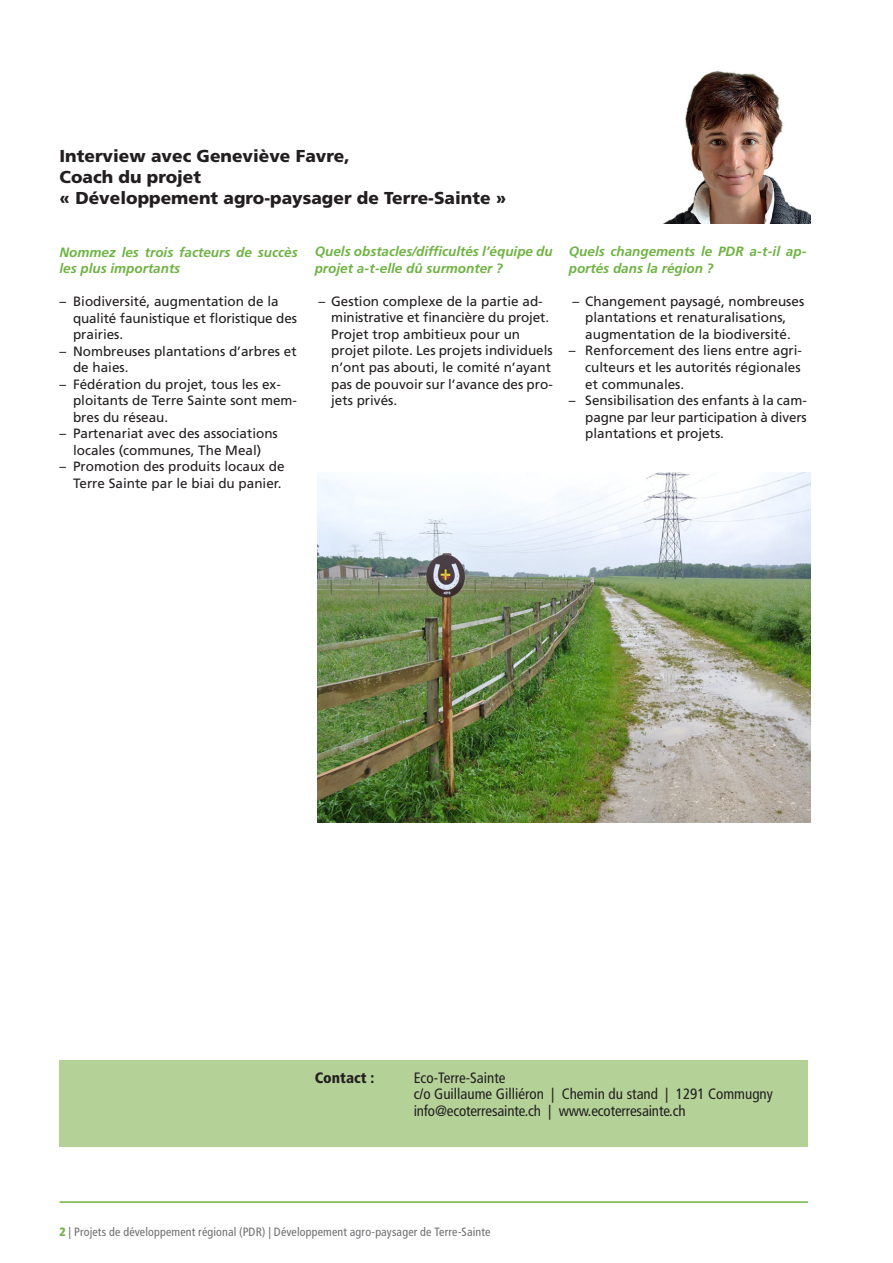
<style>
.page{position:relative;width:893px;height:1263px;background:#fff}
.page>*{position:absolute;margin:0;border:0;box-sizing:border-box;transform-origin:0 0}
.t1{font:900 17.25px "Frutiger LT Std";color:#231f20}
.t2{font:condensed 15px "Frutiger LT Std";color:#231f20}
.t3{font:900 condensed 15px "Frutiger LT Std";color:#231f20}
.t4{font:13.5px/16.5px "Frutiger LT Std";color:#231f20}
.t5{font:italic 700 13.5px/16.5px "Frutiger LT Std";color:#6fb344}
.Kopf_Fusszeile_links{font:condensed 12px "Frutiger LT Std";letter-spacing:.015em;color:#6c6d70}
.s1{font-weight:900;color:#6fb344}
</style>
<div class="page">
<hr style="left:60px;top:1201px;width:748px;height:2px;background:#6fb344">
<div style="left:60px;top:1060px;width:748px;height:87px;background:#b4d298"></div>
<img style="left:664px;top:71px;width:147px;height:152px">
<img style="left:317px;top:473px;width:493px;height:349px">
<p class="t1" style="left:60px;top:146px;width:292px">Interview avec Geneviève Favre,</p>
<p class="t1" style="left:60px;top:167px;width:143px">Coach du projet</p>
<p class="t1" style="left:60px;top:188px;width:448px">« Développement agro-paysager de Terre-Sainte »</p>
<p class="t5" style="left:60px;top:244px;width:240px">Nommez les trois facteurs de succès les plus importants</p>
<p class="t4" style="left:60px;top:293px;width:221px">– Biodiversité, augmentation de la</p>
<p class="t4" style="left:73px;top:310px;width:225px">qualité faunistique et floristique des</p>
<p class="t4" style="left:73px;top:326px;width:52px">prairies.</p>
<p class="t4" style="left:60px;top:343px;width:239px">– Nombreuses plantations d’arbres et</p>
<p class="t4" style="left:73px;top:359px;width:57px">de haies.</p>
<p class="t4" style="left:60px;top:376px;width:223px">– Fédération du projet, tous les ex-</p>
<p class="t4" style="left:73px;top:392px;width:226px">ploitants de Terre Sainte sont mem-</p>
<p class="t4" style="left:73px;top:409px;width:97px">bres du réseau.</p>
<p class="t4" style="left:60px;top:425px;width:220px">– Partenariat avec des associations</p>
<p class="t4" style="left:73px;top:442px;width:190px">locales (communes, The Meal)</p>
<p class="t4" style="left:60px;top:458px;width:227px">– Promotion des produits locaux de</p>
<p class="t4" style="left:73px;top:475px;width:210px">Terre Sainte par le biai du panier.</p>
<p class="t5" style="left:315px;top:244px;width:240px">Quels obstacles/difficultés l’équipe du projet a-t-elle dû surmonter ?</p>
<p class="t4" style="left:318px;top:293px;width:226px">– Gestion complexe de la partie ad-</p>
<p class="t4" style="left:331px;top:310px;width:219px">ministrative et financière du projet.<br>Projet trop ambitieux pour un</p>
<p class="t4" style="left:331px;top:343px;width:223px">projet pilote. Les projets individuels</p>
<p class="t4" style="left:331px;top:359px;width:221px">n’ont pas abouti, le comité n’ayant</p>
<p class="t4" style="left:331px;top:376px;width:223px">pas de pouvoir sur l’avance des pro-</p>
<p class="t4" style="left:331px;top:392px;width:68px">jets privés.</p>
<p class="t5" style="left:569px;top:244px;width:240px">Quels changements le PDR a-t-il ap&shy;portés dans la région ?</p>
<p class="t4" style="left:572px;top:293px;width:233px">– Changement paysagé, nombreuses</p>
<p class="t4" style="left:585px;top:310px;width:203px">plantations et renaturalisations,</p>
<p class="t4" style="left:585px;top:326px;width:207px">augmentation de la biodiversité.</p>
<p class="t4" style="left:569px;top:343px;width:235px">– Renforcement des liens entre agri-</p>
<p class="t4" style="left:585px;top:359px;width:217px">culteurs et les autorités régionales</p>
<p class="t4" style="left:585px;top:376px;width:101px">et communales.</p>
<p class="t4" style="left:569px;top:392px;width:240px">– Sensibilisation des enfants à la cam-</p>
<p class="t4" style="left:585px;top:409px;width:223px">pagne par leur participation à divers</p>
<p class="t4" style="left:585px;top:425px;width:140px">plantations et projets.</p>
<p class="t3" style="left:315px;top:1069px;width:61px">Contact :</p>
<p class="t2" style="left:414px;top:1069px;width:93px">Eco-Terre-Sainte</p>
<p class="t2" style="left:414px;top:1085px;width:361px">c/o Guillaume Gilliéron | Chemin du stand | 1291 Commugny</p>
<p class="t2" style="left:414px;top:1102px;width:273px">info@ecoterresainte.ch | www.ecoterresainte.ch</p>
<p class="Kopf_Fusszeile_links" style="left:60px;top:1225px;width:432px"><span class="s1">2</span> | Projets de développement régional (PDR) | Développement agro-paysager de Terre-Sainte</p>
</div>
